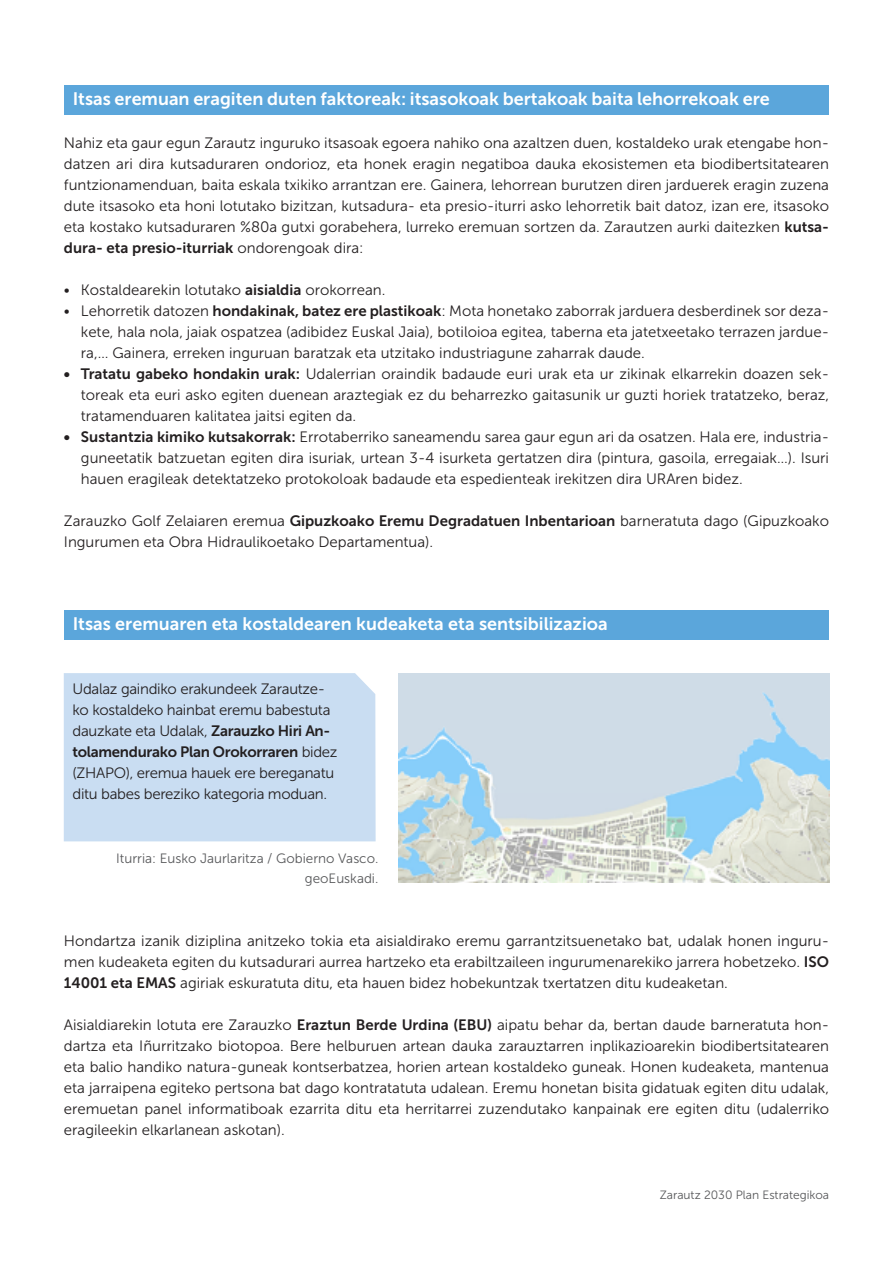
<style>
.page{position:relative;width:893px;height:1263px;background:#fff}
.page>*{position:absolute;margin:0;border:0;box-sizing:border-box;transform-origin:0 0}
.t1{font:18px "Museo Sans 700";color:#fff}
.t2{font:15px/21px "Museo Sans 300";color:#231f20;text-align:justify}
.t3{font:15px/21px "Museo Sans 300";letter-spacing:-.02em;color:#231f20}
.t4{font:15px "Museo Sans 700";color:#231f20}
.t5{font:15px "Museo Sans 700";letter-spacing:-.02em;color:#231f20}
.t6{font:13.5px/19.5px "Museo Sans 300";color:#57585a;text-align:right}
.t7{font:12px "Museo Sans 300";color:#57585a}
.s1{font-family:"Museo Sans 700"}
.s2{font-family:"Museo Sans 300"}
</style>
<div class="page">
<div style="left:64px;top:85px;width:765px;height:30px;background:#5ba6db"></div>
<div style="left:64px;top:610px;width:765px;height:30px;background:#5ba6db"></div>
<img style="left:399px;top:674px;width:430px;height:208px">
<div style="left:64px;top:673px;width:312px;height:168px;background:#c9ddf2"></div>
<p class="t1" style="left:73px;top:89px;width:699px">Itsas eremuan eragiten duten faktoreak: itsasokoak bertakoak baita lehorrekoak ere</p>
<p class="t2" style="left:64px;top:133px;width:767px">Nahiz eta gaur egun Zarautz inguruko itsasoak egoera nahiko ona azaltzen duen, kostaldeko urak etengabe hon&shy;datzen ari dira kutsaduraren ondorioz, eta honek eragin negatiboa dauka ekosistemen eta biodibertsitatearen funtzionamenduan, baita eskala txikiko arrantzan ere. Gainera, lehorrean burutzen diren jarduerek eragin zuzena dute itsasoko eta honi lotutako bizitzan, kutsadura- eta presio-iturri asko lehorretik bait datoz, izan ere, itsasoko eta kostako kutsaduraren %80a gutxi gorabehera, lurreko eremuan sortzen da. Zarautzen aurki daitezken <span class="s1">kutsa-</span></p>
<p class="t4" style="left:64px;top:240px;width:301px">dura- eta presio-iturriak <span class="s2">ondorengoak dira:</span></p>
<p class="t2" style="left:64px;top:280px;width:323px">• Kostaldearekin lotutako <span class="s1">aisialdia</span> orokorrean.</p>
<p class="t2" style="left:81px;top:301px;width:750px;text-indent:-17px">• Lehorretik datozen <span class="s1">hondakinak, batez ere plastikoak</span>: Mota honetako zaborrak jarduera desberdinek sor deza&shy;kete, hala nola, jaiak ospatzea (adibidez Euskal Jaia), botiloioa egitea, taberna eta jatetxeetako terrazen jardue&shy;ra,… Gainera, erreken inguruan baratzak eta utzitako industriagune zaharrak daude.</p>
<p class="t2" style="left:81px;top:364px;width:750px;text-indent:-17px"><span class="s1">• Tratatu gabeko hondakin urak:</span> Udalerrian oraindik badaude euri urak eta ur zikinak elkarrekin doazen sek&shy;toreak eta euri asko egiten duenean araztegiak ez du beharrezko gaitasunik ur guzti horiek tratatzeko, beraz, tratamenduaren kalitatea jaitsi egiten da.</p>
<p class="t2" style="left:81px;top:427px;width:750px;text-indent:-17px"><span class="s1">• Sustantzia kimiko kutsakorrak:</span> Errotaberriko saneamendu sarea gaur egun ari da osatzen. Hala ere, industria&shy;guneetatik batzuetan egiten dira isuriak, urtean 3-4 isurketa gertatzen dira (pintura, gasoila, erregaiak…). Isuri hauen eragileak detektatzeko protokoloak badaude eta espedienteak irekitzen dira URAren bidez.</p>
<p class="t2" style="left:64px;top:511px;width:767px">Zarauzko Golf Zelaiaren eremua <span class="s1">Gipuzkoako Eremu Degradatuen Inbentarioan</span> barneratuta dago (Gipuzkoako<br>Ingurumen eta Obra Hidraulikoetako Departamentua).</p>
<p class="t1" style="left:73px;top:614px;width:536px">Itsas eremuaren eta kostaldearen kudeaketa eta sentsibilizazioa</p>
<p class="t3" style="left:72px;top:679px;width:260px">Udalaz gaindiko erakundeek Zarautze&shy;ko kostaldeko hainbat eremu babestuta dauzkate eta Udalak, <span class="s1">Zarauzko Hiri An-</span></p>
<p class="t5" style="left:72px;top:744px;width:267px">tolamendurako Plan Orokorraren <span class="s2">bidez</span></p>
<p class="t3" style="left:72px;top:763px;width:263px">(ZHAPO), eremua hauek ere bereganatu ditu babes bereziko kategoria moduan.</p>
<p class="t6" style="left:116px;top:849px;width:264px">Iturria: Eusko Jaurlaritza / Gobierno Vasco. geoEuskadi.</p>
<p class="t2" style="left:64px;top:930px;width:767px">Hondartza izanik diziplina anitzeko tokia eta aisialdirako eremu garrantzitsuenetako bat, udalak honen inguru&shy;men kudeaketa egiten du kutsadurari aurrea hartzeko eta erabiltzaileen ingurumenarekiko jarrera hobetzeko. <span class="s1">ISO 14001 eta EMAS</span> agiriak eskuratuta ditu, eta hauen bidez hobekuntzak txertatzen ditu kudeaketan.</p>
<p class="t2" style="left:64px;top:1014px;width:767px">Aisialdiarekin lotuta ere Zarauzko <span class="s1">Eraztun Berde Urdina (EBU)</span> aipatu behar da, bertan daude barneratuta hon&shy;dartza eta Iñurritzako biotopoa. Bere helburuen artean dauka zarauztarren inplikazioarekin biodibertsitatearen eta balio handiko natura-guneak kontserbatzea, horien artean kostaldeko guneak. Honen kudeaketa, mantenua eta jarraipena egiteko pertsona bat dago kontratatuta udalean. Eremu honetan bisita gidatuak egiten ditu udalak, eremuetan panel informatiboak ezarrita ditu eta herritarrei zuzendutako kanpainak ere egiten ditu (udalerriko eragileekin elkarlanean askotan).</p>
<p class="t7" style="left:660px;top:1188px;width:171px">Zarautz 2030 Plan Estrategikoa</p>
</div>
